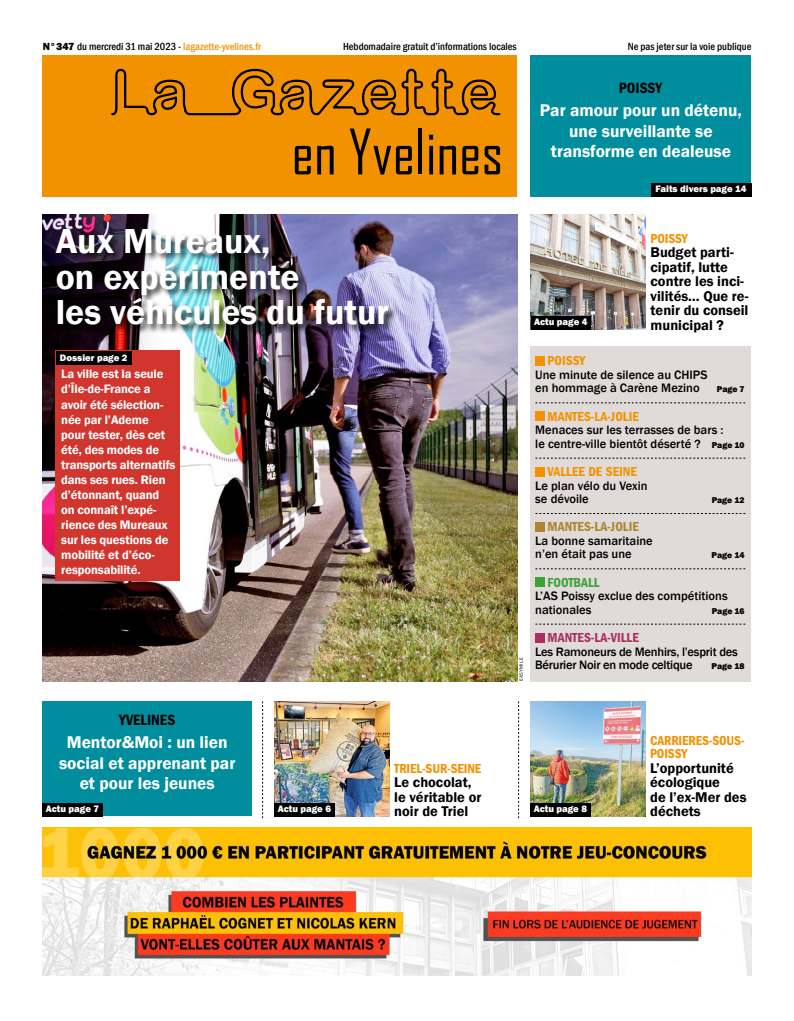
<style>
.page{position:relative;width:794px;height:1021px;background:#fff}
.page>*{position:absolute;margin:0;border:0;box-sizing:border-box;transform-origin:0 0}
.t1{font:60px "Agency FB";color:#000}
.t2{font:50px "iarnold";color:#000}
.t3{font:600 35.7px/35.7px "Franklin Gothic";color:#fff}
.t4{font:600 17.4px/20.3px "Franklin Gothic";color:#fff;text-align:center}
.t5{font:15.4px "ITC Franklin Gothic Std Dm Cd";color:#000}
.t6{font:600 14.5px/14.5px "Franklin Gothic";color:#000}
.t7{font:13.5px/13.5px "ITC Franklin Gothic Std Dm Cd";letter-spacing:-.01em;color:#f39200}
.t8{font:13.5px "ITC Franklin Gothic Std Dm Cd";color:#af8430}
.t9{font:13.5px "ITC Franklin Gothic Std Dm Cd";color:#a92f63}
.t10{font:13.5px "ITC Franklin Gothic Std Dm Cd";color:#3da136}
.t11{font:600 12.5px/15.1px "Franklin Gothic";letter-spacing:-.01em;color:#fff}
.t12{font:500 12.5px/13.5px "Franklin Gothic";color:#000}
.t13{font:500 12.5px/13.5px "Franklin Gothic";letter-spacing:-.02em;color:#000}
.t14{font:500 condensed 10.6px "Franklin Gothic";color:#000}
.t15{font:500 condensed 10.6px "Franklin Gothic";color:#f39200}
.t16{font:800 9.6px "Franklin Gothic";color:#fff}
.t17{font:800 8.7px "Franklin Gothic";color:#000}
.t18{font:5px "Corbel";letter-spacing:.04em;color:#000}
.s1{font-weight:800;font-stretch:normal;color:#000}
.s2{color:#000}
.s3{font-weight:800;font-size:8.7px}
</style>
<div class="page">
<div style="left:530px;top:346px;width:220px;height:335px;background:#e0dbd9"></div>
<img style="left:43px;top:214px;width:474px;height:467px">
<div style="left:535px;top:356px;width:9px;height:9px;background:#f39200"></div>
<svg style="left:535px;top:402px;width:210px;height:1px"></svg>
<div style="left:535px;top:412px;width:9px;height:9px;background:#f39200"></div>
<svg style="left:535px;top:458px;width:210px;height:1px"></svg>
<div style="left:535px;top:467px;width:9px;height:9px;background:#f39200"></div>
<svg style="left:535px;top:513px;width:210px;height:1px"></svg>
<div style="left:535px;top:522px;width:9px;height:9px;background:#af8430"></div>
<svg style="left:535px;top:568px;width:210px;height:1px"></svg>
<div style="left:535px;top:577px;width:9px;height:9px;background:#3da136"></div>
<svg style="left:535px;top:624px;width:210px;height:1px"></svg>
<div style="left:535px;top:633px;width:9px;height:9px;background:#a92f63"></div>
<div style="left:56px;top:351px;width:124px;height:230px;background:#d0362e"></div>
<div style="left:55px;top:228px;width:342px;height:106px;background:#000;opacity:.75"></div>
<div style="left:43px;top:55px;width:474px;height:141px;background:#f39200"></div>
<div style="left:56px;top:351px;width:76px;height:13px;background:#000"></div>
<div style="left:530px;top:55px;width:221px;height:141px;background:#008e9f"></div>
<img style="left:530px;top:214px;width:116px;height:115px">
<img style="left:530px;top:701px;width:115px;height:115px">
<img style="left:274px;top:701px;width:115px;height:115px">
<div style="left:43px;top:701px;width:209px;height:115px;background:#008e9f"></div>
<svg style="left:518px;top:701px;width:1px;height:117px"></svg>
<svg style="left:262px;top:701px;width:1px;height:117px"></svg>
<div style="left:651px;top:183px;width:100px;height:13px;background:#000"></div>
<div style="left:43px;top:802px;width:60px;height:14px;background:#000"></div>
<div style="left:274px;top:802px;width:61px;height:14px;background:#000"></div>
<div style="left:530px;top:802px;width:61px;height:14px;background:#000"></div>
<div style="left:530px;top:316px;width:60px;height:13px;background:#000"></div>
<img style="left:43px;top:827px;width:708px;height:148px">
<svg style="left:111px;top:68px;width:390px;height:48px"></svg>
<p class="t15" style="left:43px;top:40px;width:220px"><span class="s1">N°347</span> <span class="s2">du mercredi 31 mai 2023 -</span> lagazette-yvelines.fr</p>
<p class="t14" style="left:343px;top:40px;width:175px">Hebdomadaire gratuit d’informations locales</p>
<p class="t14" style="left:628px;top:39px;width:125px">Ne pas jeter sur la voie publique</p>
<h2 class="t2" style="left:112px;top:69px;width:388px">La Gazette</h2>
<h1 class="t1" style="left:292px;top:115px;width:213px">en Yvelines</h1>
<h3 class="t3" style="left:56px;top:223px;width:335px">Aux Mureaux,<br>on expérimente<br>les véhicules du futur</h3>
<p class="t16" style="left:60px;top:351px;width:69px">Dossier page 2</p>
<p class="t11" style="left:61px;top:367px;width:116px">La ville est la seule d’Île-de-France a avoir été sélection&shy;née par l’Ademe pour tester, dès cet été, des modes de transports alternatifs dans ses rues. Rien d’étonnant, quand on connaît l’expé&shy;rience des Mureaux sur les questions de mobilité et d’éco&shy;responsabilité.</p>
<p class="t5" style="left:119px;top:710px;width:58px">YVELINES</p>
<p class="t5" style="left:619px;top:79px;width:45px">POISSY</p>
<h3 class="t4" style="left:540px;top:101px;width:204px">Par amour pour un détenu, une surveillante se transforme en dealeuse</h3>
<p class="t16" style="left:655px;top:182px;width:93px">Faits divers page 14</p>
<p class="t18" style="left:518px;top:681px;width:25px;rotate:-90deg">EASYMILE</p>
<p class="t16" style="left:534px;top:315px;width:55px">Actu page 4</p>
<p class="t7" style="left:650px;top:231px;width:39px">POISSY</p>
<p class="t6" style="left:650px;top:245px;width:99px">Budget parti&shy;cipatif, lutte contre les inci&shy;vilités… Que re&shy;tenir du conseil municipal ?</p>
<p class="t7" style="left:547px;top:354px;width:39px">POISSY</p>
<p class="t12" style="left:535px;top:368px;width:174px">Une minute de silence au CHIPS en hommage à Carène Mezino</p>
<p class="t17" style="left:717px;top:384px;width:29px">Page 7</p>
<p class="t7" style="left:547px;top:409px;width:93px">MANTES-LA-JOLIE</p>
<p class="t12" style="left:535px;top:423px;width:211px">Menaces sur les terrasses de bars :<br>le centre-ville bientôt déserté ? <span class="s3">Page 10</span></p>
<p class="t7" style="left:547px;top:465px;width:91px">VALLEE DE SEINE</p>
<p class="t12" style="left:535px;top:479px;width:114px">Le plan vélo du Vexin se dévoile</p>
<p class="t17" style="left:711px;top:494px;width:35px">Page 12</p>
<p class="t8" style="left:547px;top:519px;width:93px">MANTES-LA-JOLIE</p>
<p class="t12" style="left:535px;top:534px;width:119px">La bonne samaritaine n’en était pas une</p>
<p class="t17" style="left:711px;top:550px;width:35px">Page 14</p>
<p class="t10" style="left:547px;top:574px;width:53px">FOOTBALL</p>
<p class="t12" style="left:535px;top:589px;width:194px">L’AS Poissy exclue des compétitions nationales</p>
<p class="t17" style="left:712px;top:605px;width:34px">Page 16</p>
<p class="t9" style="left:547px;top:630px;width:93px">MANTES-LA-VILLE</p>
<p class="t13" style="left:535px;top:644px;width:204px">Les Ramoneurs de Menhirs, l’esprit des<br>Bérurier Noir en mode celtique</p>
<p class="t17" style="left:711px;top:660px;width:35px">Page 18</p>
<h3 class="t4" style="left:59px;top:732px;width:178px">Mentor&amp;Moi : un lien social et apprenant par et pour les jeunes</h3>
<p class="t7" style="left:394px;top:761px;width:89px">TRIEL-SUR-SEINE</p>
<p class="t6" style="left:394px;top:775px;width:89px">Le chocolat, le véritable or noir de Triel</p>
<p class="t16" style="left:46px;top:802px;width:55px">Actu page 7</p>
<p class="t16" style="left:278px;top:802px;width:55px">Actu page 6</p>
<p class="t16" style="left:534px;top:802px;width:55px">Actu page 8</p>
<p class="t7" style="left:650px;top:733px;width:96px">CARRIERES-SOUS-<br>POISSY</p>
<p class="t6" style="left:650px;top:761px;width:98px">L’opportunité écologique<br>de l’ex-Mer des déchets</p>
</div>
